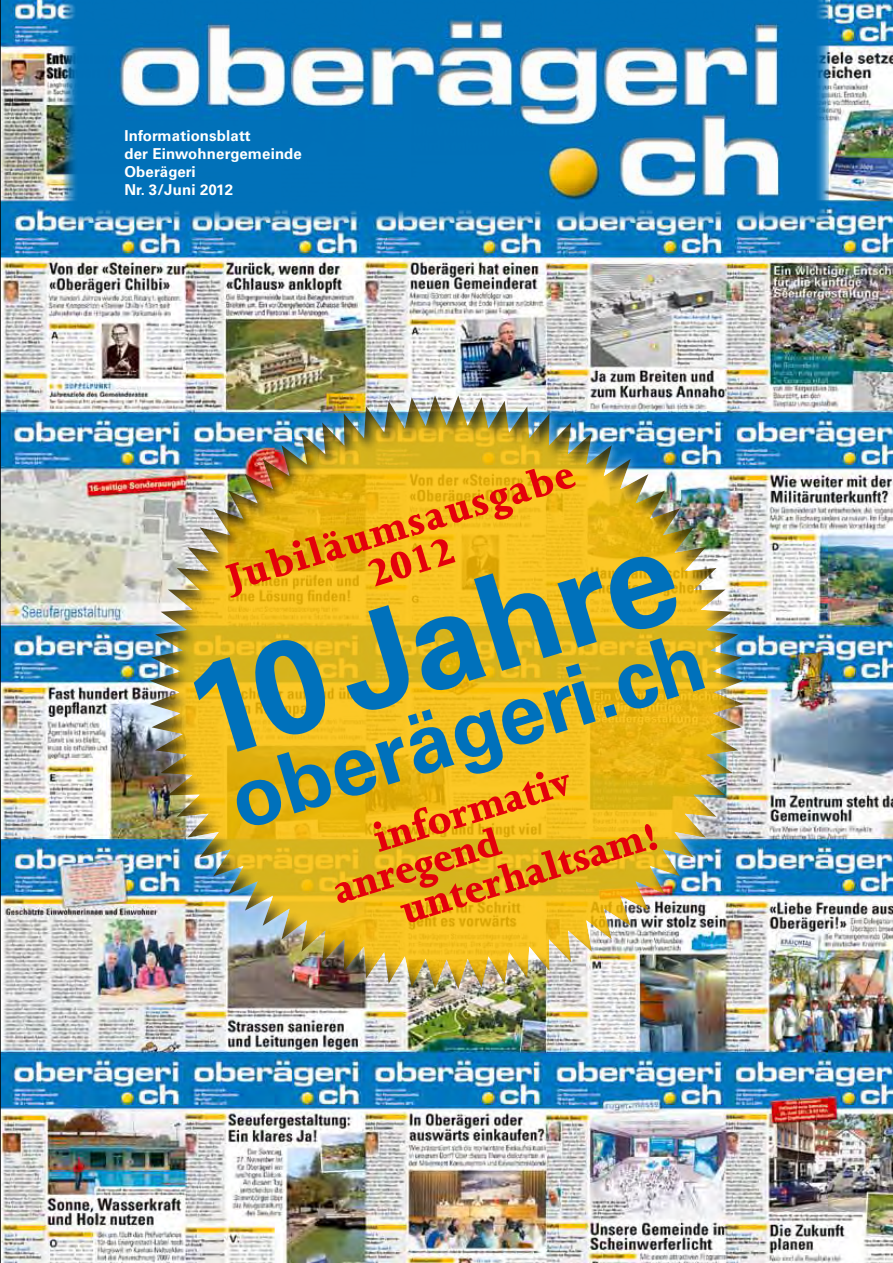
<style>
.page{position:relative;width:893px;height:1263px;background:#fff}
.page>*{position:absolute;margin:0;border:0;box-sizing:border-box;transform-origin:0 0}
.t1{font:700 132.9px "Univers LT";color:#0071bb}
.t2{font:700 83.7px "Univers LT";color:#0071bb}
.t3{font:800 43.5px/37.5px "Joanna";color:#e3000b;text-align:center}
.t4{font:700 15px/18px "Univers LT";letter-spacing:.01em;color:#fff}
</style>
<div class="page">
<img style="left:0;top:0;width:893px;height:1263px">
<div style="left:142px;top:388px;width:610px;height:609px;background:#fff;opacity:.75"></div>
<div style="left:149px;top:394px;width:597px;height:595px;background:#000;opacity:.75"></div>
<img style="left:64px;top:0;width:765px;height:221px">
<img style="left:74px;top:0;width:743px;height:214px">
<p class="t4" style="left:124px;top:127px;width:179px">Informationsblatt<br>der Einwohnergemeinde<br>Oberägeri<br>Nr. 3/Juni 2012</p>
<p class="t3" style="left:222px;top:561px;width:363px;rotate:-17deg">Jubiläumsausgabe<br>2012</p>
<p class="t1" style="left:168px;top:642px;width:506px;rotate:-17deg">10Jahre</p>
<p class="t2" style="left:218px;top:755px;width:493px;rotate:-17deg">oberägeri.ch</p>
<p class="t3" style="left:370px;top:822px;width:205px;rotate:-17deg">informativ</p>
<p class="t3" style="left:396px;top:894px;width:269px;rotate:-17deg">unterhaltsam!</p>
<p class="t3" style="left:329px;top:873px;width:174px;rotate:-17deg">anregend</p>
</div>
